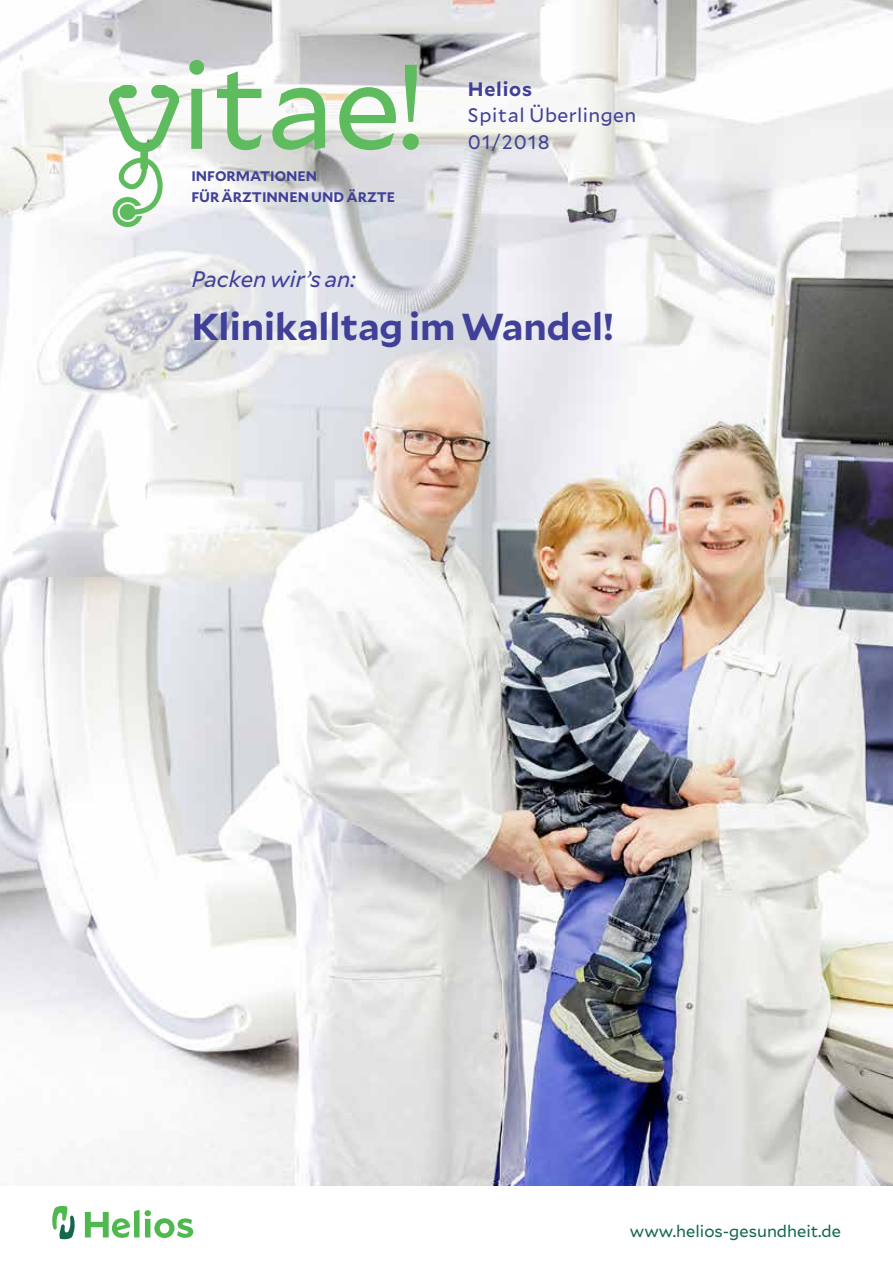
<style>
.page{position:relative;width:893px;height:1263px;background:#fff}
.page>*{position:absolute;margin:0;border:0;box-sizing:border-box;transform-origin:0 0}
.t1{font:120px "Mallory";color:#5ebc5e}
.t2{font:700 37.5px "Mallory";color:#414099}
.t3{font:italic 22.5px "Mallory";color:#414099}
.t4{font:19.5px "Mallory";letter-spacing:.02em;color:#414099}
.t5{font:19.5px "Mallory";letter-spacing:.04em;color:#414099}
.t6{font:700 19.5px "Mallory";letter-spacing:.04em;color:#414099}
.t7{font:16.5px "Mallory";color:#13684d}
.t8{font:700 13.8px/21.3px "Mallory";color:#414099}
</style>
<div class="page">
<img style="left:0;top:0;width:893px;height:1186px">
<svg style="left:85px;top:1210px;width:108px;height:28px"></svg>
<svg style="left:52px;top:1206px;width:23px;height:33px"></svg>
<img style="left:109px;top:85px;width:69px;height:141px">
<h1 class="t1" style="left:181px;top:20px;width:247px">itae!</h1>
<p class="t8" style="left:191px;top:164px;width:205px">INFORMATIONEN<br>FÜR ÄRZTINNEN UND ÄRZTE</p>
<h3 class="t6" style="left:468px;top:74px;width:66px">Helios</h3>
<h3 class="t4" style="left:468px;top:101px;width:170px">Spital Überlingen</h3>
<h3 class="t5" style="left:468px;top:128px;width:84px">01/2018</h3>
<h3 class="t3" style="left:191px;top:263px;width:166px">Packen wir’s an:</h3>
<h2 class="t2" style="left:191px;top:299px;width:424px">Klinikalltag im Wandel!</h2>
<p class="t7" style="left:630px;top:1220px;width:213px">www.helios-gesundheit.de</p>
</div>
